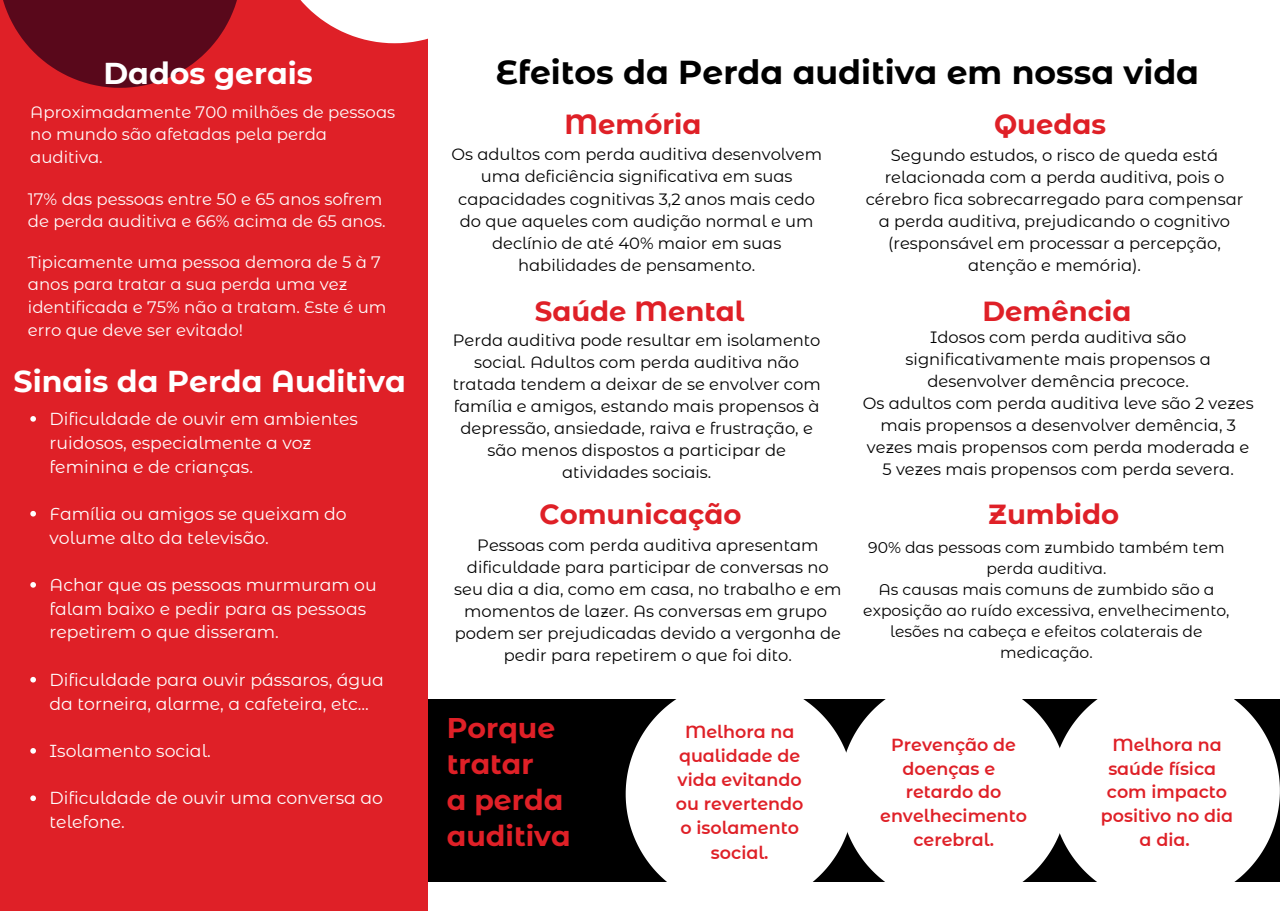
<style>
.page{position:relative;width:1280px;height:911px;background:#fff}
.page>*{position:absolute;margin:0;border:0;box-sizing:border-box;transform-origin:0 0}
.t1{font:700 33.15px "Montserrat Alternates";color:#000}
.t2{font:700 30px "Montserrat Alternates";color:#fff}
.t3{font:700 28.35px/36.2px "Montserrat Alternates";color:#df2027}
.t4{font:700 27.45px "Montserrat Alternates";color:#df2027}
.t5{font:600 17.4px/23.9px "Montserrat Alternates";color:#df2027;text-align:center}
.t6{font:17.25px/23.7px "Montserrat Alternates";color:#fff}
.t7{font:16.5px/22.5px "Montserrat Alternates";color:#fff}
.t8{font:16.35px/22px "Montserrat Alternates";color:#000;text-align:center}
.t9{font:15.6px/21px "Montserrat Alternates";color:#000;text-align:center}
</style>
<div class="page">
<div style="left:0;top:0;width:428px;height:910px;background:#df2027"></div>
<svg style="left:3px;top:0;width:234px;height:88px;fill:#59081b"></svg>
<svg style="left:300px;top:0;width:128px;height:43px;fill:#fff"></svg>
<svg style="left:30px;top:416px;width:6px;height:5px"></svg>
<svg style="left:30px;top:510px;width:6px;height:6px"></svg>
<svg style="left:30px;top:582px;width:6px;height:5px"></svg>
<svg style="left:30px;top:676px;width:6px;height:6px"></svg>
<svg style="left:30px;top:748px;width:6px;height:5px"></svg>
<svg style="left:30px;top:795px;width:6px;height:5px"></svg>
<div style="left:428px;top:699px;width:851px;height:182px;background:#000"></div>
<svg style="left:1068px;top:699px;width:211px;height:183px;background:#e9e9e9"></svg>
<svg style="left:625px;top:699px;width:214px;height:183px;background:#e7e7e7"></svg>
<svg style="left:839px;top:699px;width:229px;height:183px;background:#e3e3e3"></svg>
<p class="t2" style="left:103px;top:54px;width:211px">Dados gerais</p>
<p class="t1" style="left:496px;top:52px;width:705px">Efeitos da Perda auditiva em nossa vida</p>
<p class="t7" style="left:30px;top:101px;width:366px">Aproximadamente 700 milhões de pessoas no mundo são afetadas pela perda auditiva.</p>
<p class="t7" style="left:28px;top:187px;width:359px">17% das pessoas entre 50 e 65 anos sofrem de perda auditiva e 66% acima de 65 anos.</p>
<p class="t7" style="left:28px;top:250px;width:360px">Tipicamente uma pessoa demora de 5 à 7 anos para tratar a sua perda uma vez identificada e 75% não a tratam. Este é um erro que deve ser evitado!</p>
<p class="t2" style="left:14px;top:363px;width:394px">Sinais da Perda Auditiva</p>
<p class="t6" style="left:50px;top:407px;width:310px">Dificuldade de ouvir em ambientes ruidosos, especialmente a voz feminina e de crianças.</p>
<p class="t6" style="left:50px;top:501px;width:299px">Família ou amigos se queixam do volume alto da televisão.</p>
<p class="t6" style="left:50px;top:572px;width:329px">Achar que as pessoas murmuram ou falam baixo e pedir para as pessoas repetirem o que disseram.</p>
<p class="t6" style="left:50px;top:667px;width:336px">Dificuldade para ouvir pássaros, água da torneira, alarme, a cafeteira, etc...</p>
<p class="t6" style="left:50px;top:738px;width:163px">Isolamento social.</p>
<p class="t6" style="left:50px;top:786px;width:335px">Dificuldade de ouvir uma conversa ao telefone.</p>
<p class="t4" style="left:564px;top:108px;width:138px">Memória</p>
<p class="t8" style="left:451px;top:143px;width:372px">Os adultos com perda auditiva desenvolvem uma deficiência significativa em suas capacidades cognitivas 3,2 anos mais cedo do que aqueles com audição normal e um declínio de até 40% maior em suas habilidades de pensamento.</p>
<p class="t4" style="left:535px;top:294px;width:211px">Saúde Mental</p>
<p class="t8" style="left:452px;top:328px;width:369px">Perda auditiva pode resultar em isolamento social. Adultos com perda auditiva não tratada tendem a deixar de se envolver com família e amigos, estando mais propensos à depressão, ansiedade, raiva e frustração, e são menos dispostos a participar de atividades sociais.</p>
<p class="t4" style="left:994px;top:108px;width:114px">Quedas</p>
<p class="t8" style="left:865px;top:144px;width:379px">Segundo estudos, o risco de queda está relacionada com a perda auditiva, pois o cérebro fica sobrecarregado para compensar a perda auditiva, prejudicando o cognitivo (responsável em processar a percepção, atenção e memória).</p>
<p class="t4" style="left:982px;top:294px;width:150px">Demência</p>
<p class="t8" style="left:905px;top:326px;width:307px">Idosos com perda auditiva são significativamente mais propensos a desenvolver demência precoce.</p>
<p class="t8" style="left:862px;top:392px;width:392px">Os adultos com perda auditiva leve são 2 vezes mais propensos a desenvolver demência, 3 vezes mais propensos com perda moderada e 5 vezes mais propensos com perda severa.</p>
<p class="t4" style="left:539px;top:497px;width:203px">Comunicação</p>
<p class="t4" style="left:988px;top:497px;width:132px">Zumbido</p>
<p class="t8" style="left:454px;top:534px;width:389px">Pessoas com perda auditiva apresentam dificuldade para participar de conversas no seu dia a dia, como em casa, no trabalho e em momentos de lazer. As conversas em grupo</p>
<p class="t8" style="left:455px;top:622px;width:388px">podem ser prejudicadas devido a vergonha de pedir para repetirem o que foi dito.</p>
<p class="t3" style="left:447px;top:709px;width:110px">Porque tratar</p>
<p class="t3" style="left:447px;top:781px;width:118px">a perda</p>
<p class="t3" style="left:447px;top:817px;width:126px">auditiva</p>
<p class="t5" style="left:676px;top:719px;width:129px">Melhora na qualidade de vida evitando ou revertendo o isolamento social.</p>
<p class="t9" style="left:868px;top:536px;width:358px">90% das pessoas com zumbido também tem perda auditiva.</p>
<p class="t9" style="left:863px;top:578px;width:368px">As causas mais comuns de zumbido são a exposição ao ruído excessiva, envelhecimento, lesões na cabeça e efeitos colaterais de medicação.</p>
<p class="t5" style="left:880px;top:732px;width:148px">Prevenção de doenças e retardo do envelhecimento cerebral.</p>
<p class="t5" style="left:1100px;top:732px;width:134px">Melhora na saúde física com impacto positivo no dia a dia.</p>
</div>
